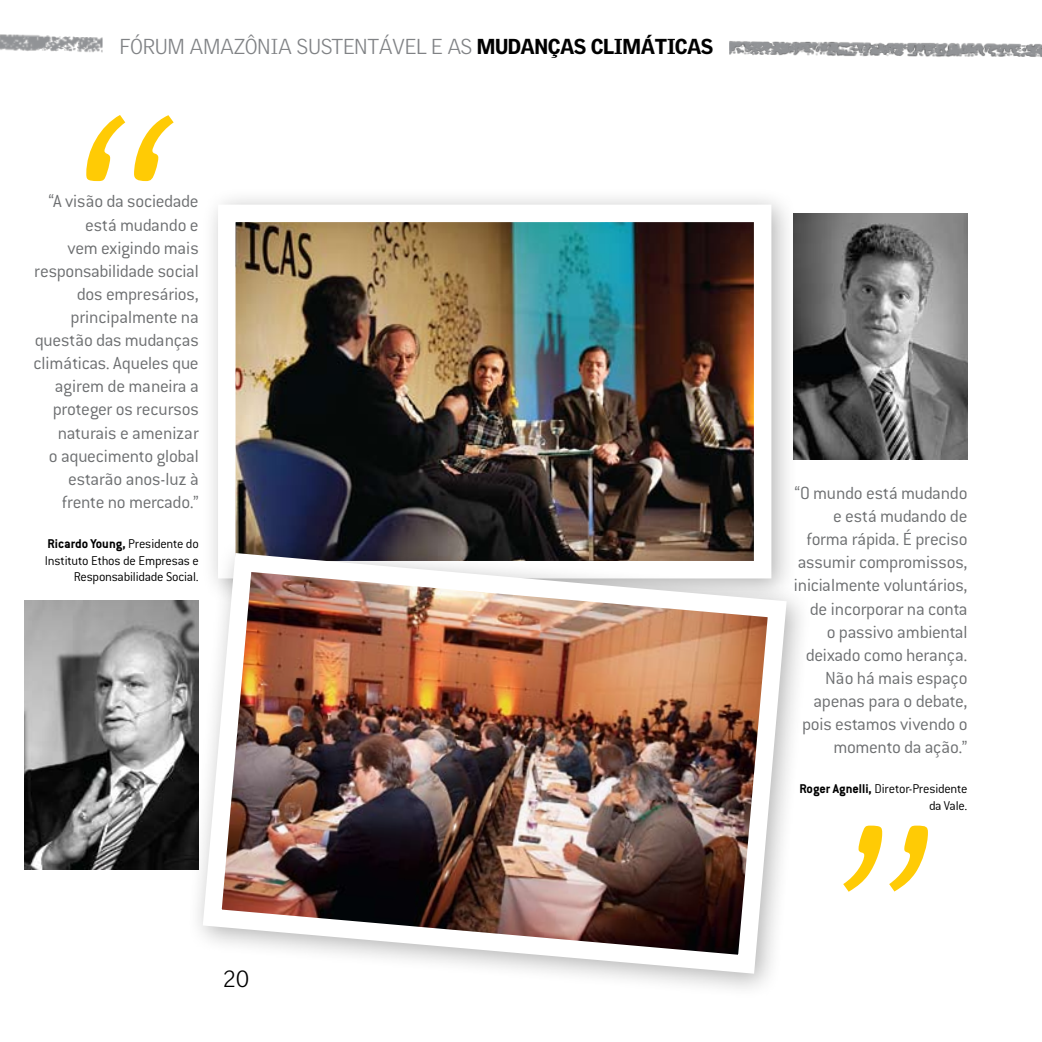
<style>
.page{position:relative;width:1042px;height:1042px;background:#fff}
.page>*{position:absolute;margin:0;border:0;box-sizing:border-box;transform-origin:0 0}
.t1{font:300 22.75px "Griffith Gothic";color:#000}
.t2{font:300 21px "Griffith Gothic";letter-spacing:-.02em;color:#808285}
.t3{font:300 19.25px/23.1px "Conduit ITC";letter-spacing:-.015em;color:#6d6f71;text-align:right}
.t4{font:300 14px/16.8px "Conduit ITC";letter-spacing:-.015em;color:#000;text-align:right}
.s1{font-weight:900;color:#000}
.s2{font-weight:700}
</style>
<div class="page">
<img style="left:0;top:34px;width:103px;height:19px">
<img style="left:729px;top:41px;width:312px;height:16px">
<hr style="left:1041px;top:0;width:1px;height:1042px;background:#d2e288">
<div style="left:200px;top:187px;width:607px;height:428px;background:#000;opacity:.3"></div>
<img style="left:237px;top:224px;width:515px;height:311px">
<div style="left:218px;top:205px;width:553px;height:373px;border:18px solid #fff"></div>
<div style="left:185px;top:535px;width:637px;height:474px;background:#000;opacity:.3"></div>
<img style="left:193px;top:543px;width:603px;height:440px">
<img style="left:25px;top:600px;width:174px;height:270px">
<img style="left:793px;top:213px;width:174px;height:247px">
<svg style="left:843px;top:825px;width:85px;height:67px"></svg>
<svg style="left:86px;top:115px;width:88px;height:66px"></svg>
<p class="t2" style="left:120px;top:35px;width:595px">FÓRUM AMAZÔNIA SUSTENTÁVEL E AS <span class="s1">MUDANÇAS CLIMÁTICAS</span></p>
<p class="t3" style="left:34px;top:190px;width:167px">“A visão da sociedade está mudando e<br>vem exigindo mais responsabilidade social dos empresários, principalmente na questão das mudanças climáticas. Aqueles que agirem de maneira a proteger os recursos naturais e amenizar<br>o aquecimento global estarão anos-luz à frente no mercado.”</p>
<p class="t4" style="left:45px;top:535px;width:155px"><span class="s2">Ricardo Young,</span> Presidente do<br>Instituto Ethos de Empresas e<br>Responsabilidade Social.</p>
<p class="t1" style="left:223px;top:965px;width:27px">20</p>
<p class="t3" style="left:794px;top:481px;width:175px">“O mundo está mudando e está mudando de forma rápida. É preciso assumir compromissos, inicialmente voluntários, de incorporar na conta<br>o passivo ambiental deixado como herança.<br>Não há mais espaço apenas para o debate, pois estamos vivendo o momento da ação.”</p>
<p class="t4" style="left:799px;top:780px;width:170px"><span class="s2">Roger Agnelli,</span> Diretor-Presidente da Vale.</p>
</div>
